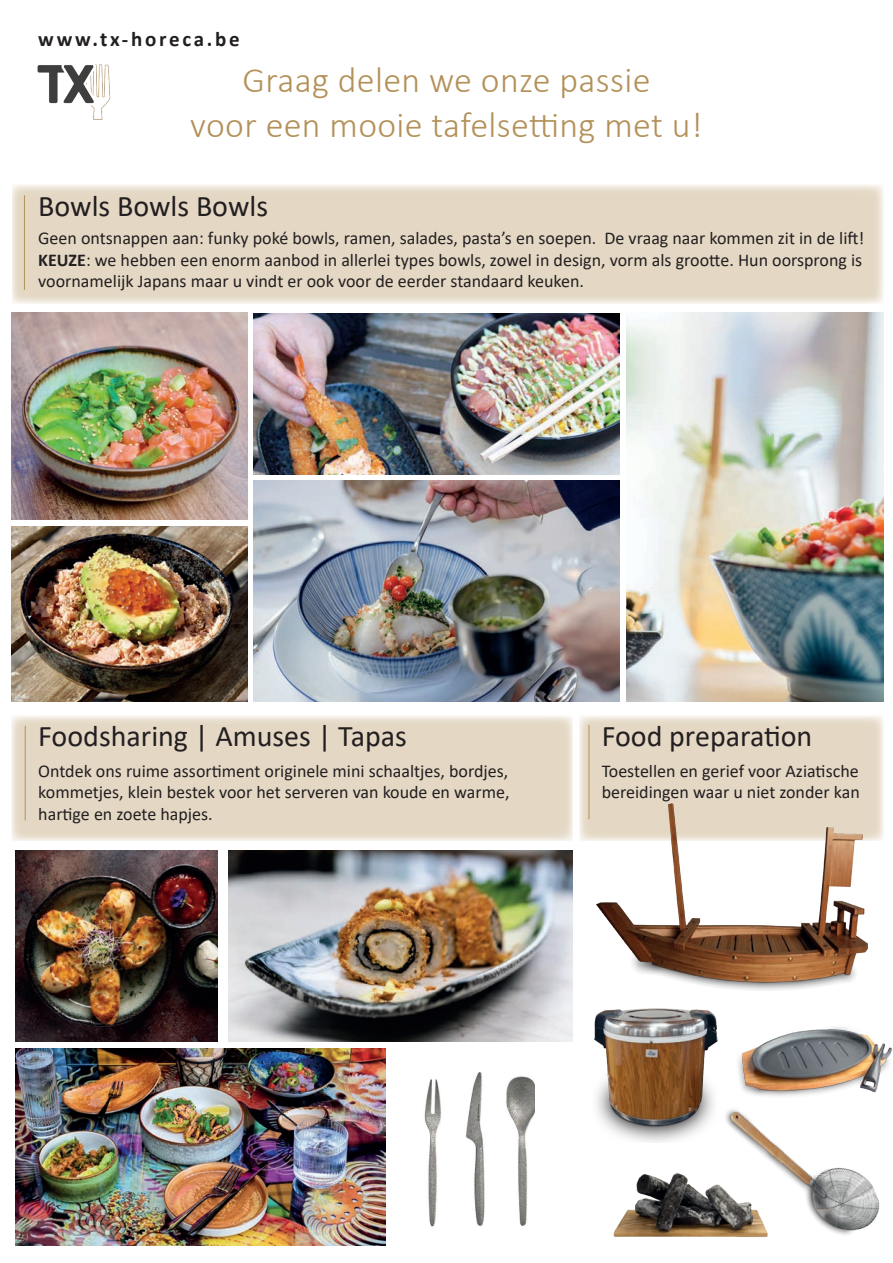
<style>
.page{position:relative;width:893px;height:1263px;background:#fff}
.page>*{position:absolute;margin:0;border:0;box-sizing:border-box;transform-origin:0 0}
.t1{font:300 36px/45px "Calibri";letter-spacing:.01em;color:#b39159;text-align:center}
.t2{font:30px "Calibri";color:#231f20}
.t3{font:700 21px "Calibri";letter-spacing:.13em;color:#231f20}
.t4{font:18px/21.6px "Calibri";color:#231f20}
.s1{font-weight:700}
</style>
<div class="page">
<svg style="left:579px;top:716px;width:304px;height:125px;background:#e5d9c7"></svg>
<svg style="left:12px;top:716px;width:561px;height:125px;background:#e5d9c7"></svg>
<svg style="left:12px;top:185px;width:871px;height:119px;background:#e5d9c7"></svg>
<img style="left:12px;top:313px;width:235px;height:207px">
<img style="left:253px;top:480px;width:367px;height:221px">
<img style="left:37px;top:64px;width:74px;height:56px">
<img style="left:627px;top:313px;width:256px;height:388px">
<img style="left:424px;top:1072px;width:111px;height:155px">
<img style="left:228px;top:850px;width:345px;height:192px">
<img style="left:16px;top:850px;width:202px;height:192px">
<img style="left:594px;top:1008px;width:124px;height:134px">
<img style="left:725px;top:1109px;width:155px;height:126px">
<img style="left:738px;top:1027px;width:155px;height:69px">
<img style="left:12px;top:526px;width:235px;height:175px">
<img style="left:253px;top:314px;width:367px;height:160px">
<img style="left:16px;top:1048px;width:370px;height:198px">
<img style="left:597px;top:803px;width:270px;height:188px">
<img style="left:613px;top:1166px;width:159px;height:72px">
<hr style="left:24px;top:195px;width:1px;height:95px;background:#b39159">
<hr style="left:25px;top:726px;width:1px;height:94px;background:#b39159">
<hr style="left:589px;top:725px;width:1px;height:94px;background:#b39159">
<p class="t3" style="left:38px;top:24px;width:203px">www.tx-horeca.be</p>
<h1 class="t1" style="left:190px;top:58px;width:514px">Graag delen we onze passie<br>voor een mooie tafelsetting met u!</h1>
<h2 class="t2" style="left:38px;top:185px;width:231px">Bowls Bowls Bowls</h2>
<p class="t4" style="left:38px;top:227px;width:828px">Geen ontsnappen aan: funky poké bowls, ramen, salades, pasta’s en soepen. De vraag naar kommen zit in de lift!<br><span class="s1">KEUZE</span>: we hebben een enorm aanbod in allerlei types bowls, zowel in design, vorm als grootte. Hun oorsprong is voornamelijk Japans maar u vindt er ook voor de eerder standaard keuken.</p>
<h2 class="t2" style="left:38px;top:715px;width:370px">Foodsharing | Amuses | Tapas</h2>
<p class="t4" style="left:38px;top:759px;width:473px;text-align:justify">Ontdek ons ruime assortiment originele mini schaaltjes, bordjes, kommetjes, klein bestek voor het serveren van koude en warme, hartige en zoete hapjes.</p>
<h2 class="t2" style="left:602px;top:715px;width:212px">Food preparation</h2>
<p class="t4" style="left:602px;top:759px;width:260px">Toestellen en gerief voor Aziatische bereidingen waar u niet zonder kan</p>
</div>
